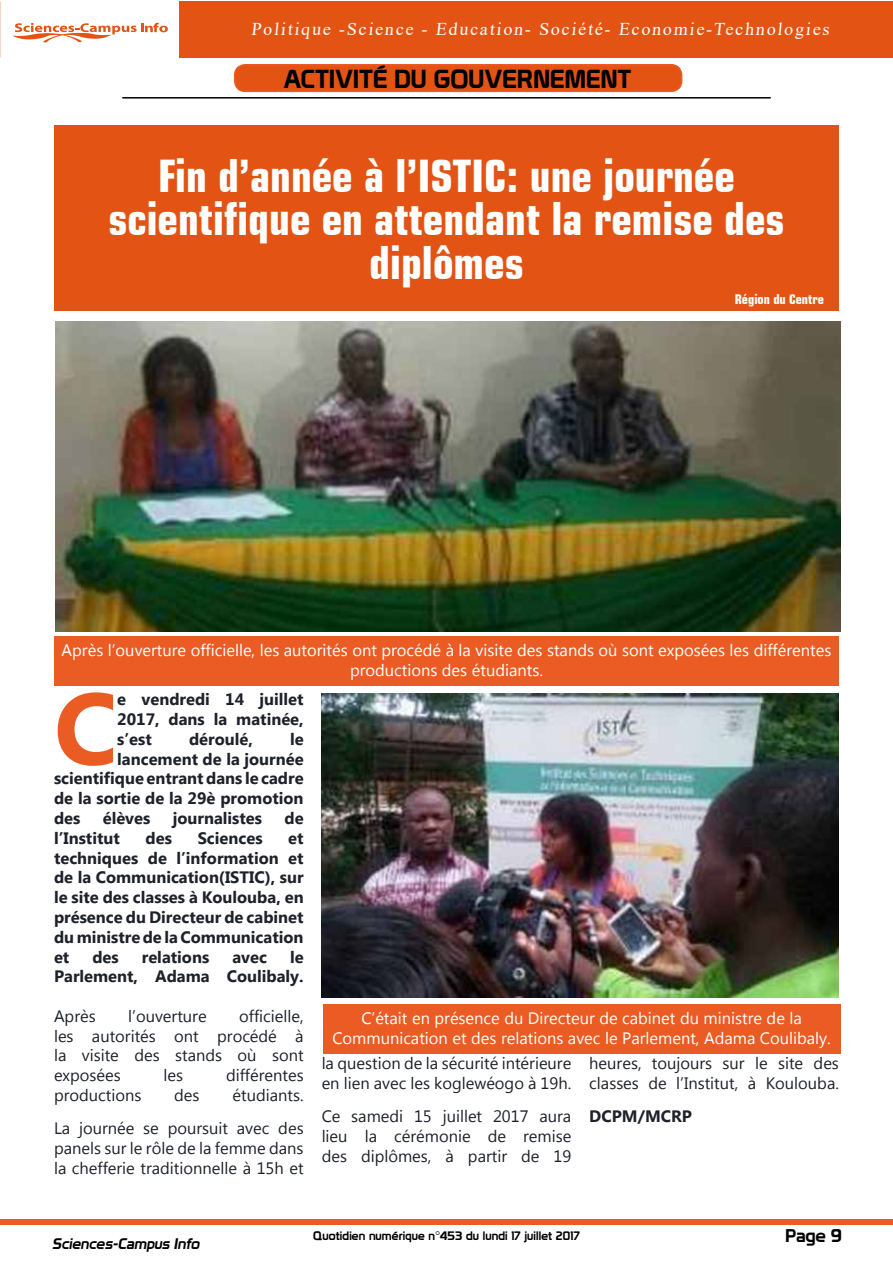
<style>
.page{position:relative;width:893px;height:1263px;background:#fff}
.page>*{position:absolute;margin:0;border:0;box-sizing:border-box;transform-origin:0 0}
.t1{font:700 101.4px "Myanmar Text";color:#ea5c24}
.t2{font:700 condensed 45px/43.5px "Square 721 BT";color:#fff;text-align:center}
.t3{font:25.5px "Prototype";color:#000}
.t4{font:18px "Times New Roman";color:#fff}
.t5{font:18px "Prototype";color:#000}
.t6{font:16.5px/19.8px "Myanmar Text";color:#1d2129}
.t7{font:700 16.5px/19.8px "Myanmar Text";color:#1d2129;text-align:justify}
.t8{font:16.5px/19.8px "Myanmar Text";color:#fff;text-align:center}
.t9{font:italic 15px "Prototype";color:#000}
.t10{font:700 condensed 13.5px "Square 721 BT";color:#fff}
.t11{font:12px "Prototype";letter-spacing:.01em;color:#000}
</style>
<div class="page">
<div style="left:0;top:1219px;width:893px;height:6px;background:#ea5c24"></div>
<svg style="left:13px;top:23px;width:155px;height:20px"></svg>
<div style="left:180px;top:1px;width:713px;height:56px;background:#e35414"></div>
<hr style="left:122px;top:97px;width:649px;height:2px;background:#000">
<div style="left:235px;top:65px;width:447px;height:26px;background:#e35414;border-radius:10px"></div>
<div style="left:234px;top:64px;width:448px;height:28px;border:2px solid #ea5c24;border-radius:10px"></div>
<div style="left:54px;top:125px;width:785px;height:186px;background:#e35414"></div>
<img style="left:55px;top:321px;width:785px;height:310px">
<div style="left:54px;top:636px;width:785px;height:50px;background:#ea5c24"></div>
<img style="left:322px;top:693px;width:517px;height:304px">
<div style="left:323px;top:1003px;width:517px;height:50px;background:#ea5c24"></div>
<p class="t4" style="left:251px;top:16px;width:582px">Politique -Science - Education- Société- Economie-Technologies</p>
<h3 class="t3" style="left:283px;top:64px;width:350px">ACTIVITÉ DU GOUVERNEMENT</h3>
<h2 class="t2" style="left:108px;top:153px;width:677px">Fin d’année à l’ISTIC: une journée scientifique en attendant la remise des diplômes</h2>
<p class="t10" style="left:735px;top:291px;width:91px">Région du Centre</p>
<p class="t8" style="left:62px;top:641px;width:771px">Après l’ouverture officielle, les autorités ont procédé à la visite des stands où sont exposées les différentes productions des étudiants.</p>
<h1 class="t1" style="left:54px;top:670px;width:65px">C</h1>
<p class="t7" style="left:117px;top:689px;width:188px">e vendredi 14 juillet 2017, dans la matinée, s’est</p>
<p class="t7" style="left:189px;top:729px;width:65px">déroulé,</p>
<p class="t7" style="left:290px;top:729px;width:15px">le</p>
<p class="t7" style="left:117px;top:749px;width:188px">lancement de la journée</p>
<p class="t7" style="left:54px;top:769px;width:251px">scientifique entrant dans le cadre</p>
<p class="t7" style="left:54px;top:788px;width:251px">de la sortie de la 29è promotion</p>
<p class="t7" style="left:54px;top:808px;width:28px">des</p>
<p class="t7" style="left:103px;top:808px;width:49px">élèves</p>
<p class="t7" style="left:173px;top:808px;width:91px">journalistes</p>
<p class="t7" style="left:284px;top:808px;width:21px">de</p>
<p class="t7" style="left:54px;top:828px;width:67px">l’Institut</p>
<p class="t7" style="left:146px;top:828px;width:28px">des</p>
<p class="t7" style="left:198px;top:828px;width:66px">Sciences</p>
<p class="t7" style="left:54px;top:828px;width:251px;text-indent:234px">et techniques de l’information et de la Communication(ISTIC), sur le site des classes à Koulouba, en présence du Directeur de cabinet du ministre de la Communication et</p>
<p class="t7" style="left:54px;top:947px;width:251px;text-align:right">le<br>Parlement, Adama Coulibaly.</p>
<p class="t6" style="left:54px;top:1006px;width:43px">Après</p>
<p class="t6" style="left:128px;top:1006px;width:80px">l’ouverture</p>
<p class="t7" style="left:92px;top:947px;width:28px">des</p>
<p class="t7" style="left:142px;top:947px;width:69px">relations</p>
<p class="t7" style="left:232px;top:947px;width:36px">avec</p>
<p class="t6" style="left:54px;top:1006px;width:251px;text-align:justify;text-indent:185px">officielle, les autorités ont procédé à la visite des stands où sont exposées</p>
<p class="t6" style="left:164px;top:1065px;width:21px">les</p>
<p class="t6" style="left:226px;top:1065px;width:79px">différentes</p>
<p class="t6" style="left:54px;top:1078px;width:251px;line-height:33.3px;text-align:right">étudiants.<br>La journée se poursuit avec des</p>
<p class="t6" style="left:54px;top:1138px;width:251px">panels sur le rôle de la femme dans la chefferie traditionnelle à 15h et</p>
<p class="t6" style="left:54px;top:1085px;width:89px">productions</p>
<p class="t6" style="left:174px;top:1085px;width:27px">des</p>
<p class="t8" style="left:332px;top:1008px;width:500px">C’était en présence du Directeur de cabinet du ministre de la<br>Communication et des relations avec le Parlement, Adama Coulibaly.</p>
<p class="t6" style="left:322px;top:1053px;width:251px">la question de la sécurité intérieure en lien avec les koglewéogo à 19h.</p>
<p class="t6" style="left:322px;top:1106px;width:251px;text-align:justify">Ce samedi 15 juillet 2017 aura lieu la cérémonie de remise des diplômes, à partir de 19</p>
<p class="t6" style="left:589px;top:1053px;width:251px">heures, toujours sur le site des classes de l’Institut, à Koulouba.</p>
<p class="t7" style="left:589px;top:1106px;width:104px">DCPM/MCRP</p>
<p class="t9" style="left:52px;top:1234px;width:152px">Sciences-Campus Info</p>
<p class="t5" style="left:785px;top:1225px;width:58px">Page 9</p>
<p class="t11" style="left:313px;top:1228px;width:268px">Quotidien numérique n°453 du lundi 17 juillet 2017</p>
</div>
